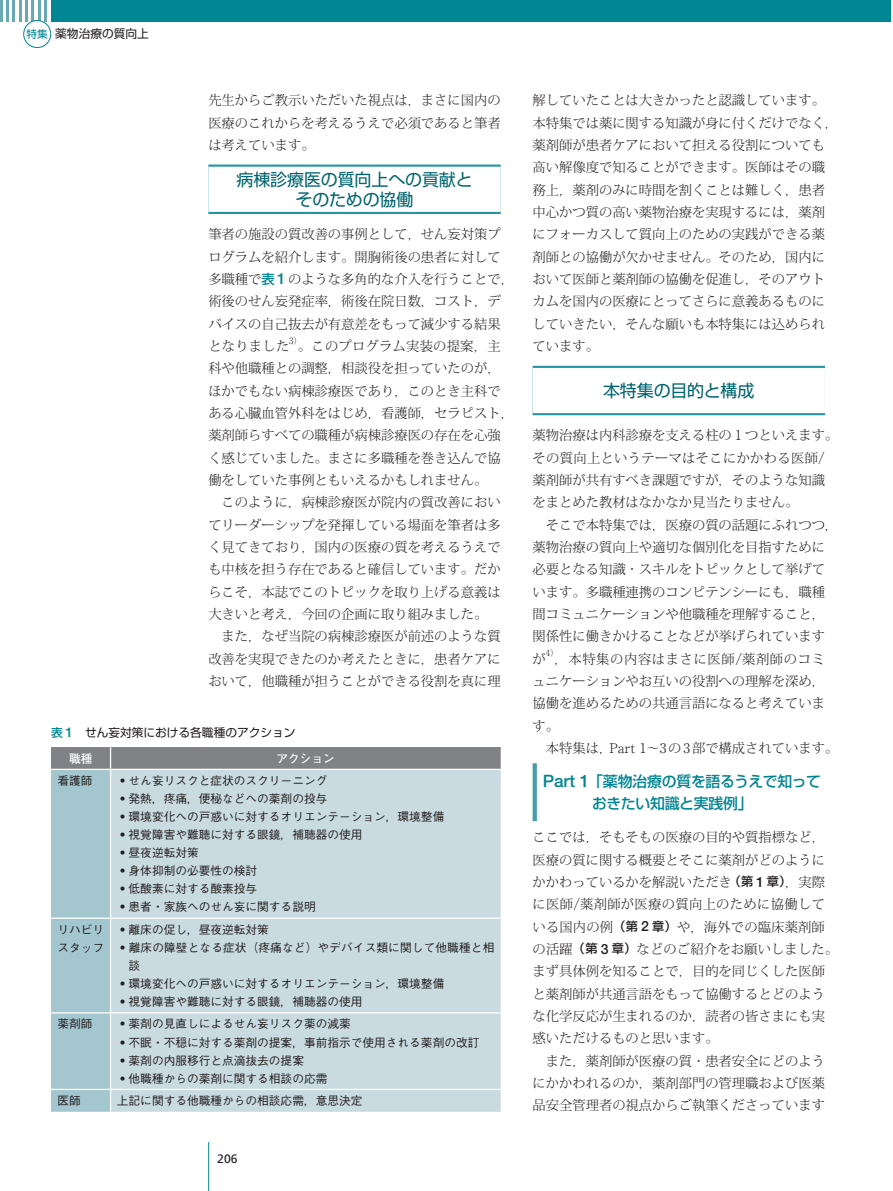
<style>
.page{position:relative;width:893px;height:1191px;background:#fff}
.page>*{position:absolute;margin:0;border:0;box-sizing:border-box;transform-origin:0 0}
.t1{font:16.95px/20.2px "Shin Go Pro";letter-spacing:-.01em;color:#00656f;text-align:center}
.t2{font:500 14.85px/22.4px "Shin Go Pro";letter-spacing:-.02em;color:#008592}
.t3{font:300 13.35px/22.4px "Koz Min Pro";color:#231f20}
.t4{font:12.15px "Frutiger";color:#231f20}
.t5{font:500 11.7px/18px "Gothic BBB Pro";color:#231f20}
.t6{font:11.7px "Shin Go Pro";color:#231f20}
.t7{font:700 11.7px "Futo Go B101 Pro";color:#fff}
.t8{font:300 8.7px "Ryumin Pro";color:#231f20}
.s1{font-size:10.65px;color:#008592}
.s2{font-family:"Ryumin Pro"}
.s3{font-family:"Shin Go Pro";font-weight:500;color:#008592}
.s4{font-family:"Helvetica Neue";font-weight:500;font-size:15.3px;color:#008592}
.s5{font-weight:500;color:#008592}
.s6{font-family:"Helvetica Neue";font-weight:500;font-size:13.5px;color:#008592}
.s7{font-family:"Shin Go Pro";font-weight:900}
.s8{font-family:"Hira Kaku Pro N W3";font-weight:400}
.s9{font-family:"Helvetica Neue";font-size:17.1px}
.s10{font-family:"Shin Go Pro";font-weight:500;font-size:12.15px}
.s11{font-family:"Helvetica Neue";font-weight:500;font-size:14.1px}
</style>
<div class="page">
<hr style="left:45px;top:0;width:2px;height:21px;background:#68a9b4">
<hr style="left:38px;top:0;width:2px;height:21px;background:#68a9b4">
<hr style="left:32px;top:0;width:2px;height:21px;background:#68a9b4">
<hr style="left:26px;top:0;width:2px;height:21px;background:#68a9b4">
<hr style="left:19px;top:0;width:2px;height:21px;background:#68a9b4">
<hr style="left:13px;top:0;width:2px;height:21px;background:#68a9b4">
<hr style="left:6px;top:0;width:3px;height:21px;background:#68a9b4">
<hr style="left:0;top:0;width:2px;height:21px;background:#68a9b4">
<div style="left:51px;top:0;width:840px;height:21px;background:#008592"></div>
<div style="left:23px;top:20px;width:28px;height:28px;border:1px solid #008592;border-radius:50%"></div>
<hr style="left:208px;top:1142px;width:1px;height:49px;background:#008592">
<div style="left:533px;top:366px;width:292px;height:49px;background:#38a0aa"></div>
<div style="left:533px;top:368px;width:292px;height:45px;background:#fff"></div>
<svg style="left:533px;top:763px;width:4px;height:58px"></svg>
<svg style="left:208px;top:164px;width:293px;height:50px"></svg>
<div style="left:208px;top:167px;width:293px;height:45px;background:#fff"></div>
<svg style="left:51px;top:747px;width:450px;height:364px;background:#c0d3d8"></svg>
<hr style="left:51px;top:917px;width:60px;height:2px;background:#fff">
<hr style="left:111px;top:917px;width:390px;height:2px;background:#fff">
<hr style="left:51px;top:1088px;width:60px;height:2px;background:#fff">
<hr style="left:111px;top:1088px;width:390px;height:2px;background:#fff">
<p class="t6" style="left:27px;top:24px;width:124px"><span class="s1">特集</span> 薬物治療の質向上</p>
<p class="t3" style="left:208px;top:89px;width:294px;text-align:justify">先生からご教示いただいた視点は<span class="s2">，</span>まさに国内の医療のこれからを考えるうえで必須であると筆者は考えています<span class="s2">。</span></p>
<p class="t1" style="left:236px;top:167px;width:238px">病棟診療医の質向上への貢献とそのための協働</p>
<p class="t3" style="left:208px;top:223px;width:307px">筆者の施設の質改善の事例として<span class="s2">，</span>せん妄対策プログラムを紹介します<span class="s2">。</span>開胸術後の患者に対して多職種で<span class="s3">表</span> <span class="s4">1</span> のような多角的な介入を行うことで<span class="s2">，</span>術後のせん妄発症率<span class="s2">，</span>術後在院日数<span class="s2">，</span>コスト<span class="s2">，</span>デバイスの自己抜去が有意差をもって減少する結果となりました</p>
<p class="t8" style="left:289px;top:334px;width:14px">3）</p>
<p class="t3" style="left:208px;top:334px;width:307px;text-indent:90px"><span class="s2">。</span>このプログラム実装の提案<span class="s2">，</span>主科や他職種との調整<span class="s2">，</span>相談役を担っていたのが<span class="s2">，</span>ほかでもない病棟診療医であり<span class="s2">，</span>このとき主科である心臓血管外科をはじめ<span class="s2">，</span>看護師<span class="s2">，</span>セラピスト<span class="s2">，</span>薬剤師らすべての職種が病棟診療医の存在を心強く感じていました<span class="s2">。</span>まさに多職種を巻き込んで協働をしていた事例ともいえるかもしれません<span class="s2">。</span></p>
<p class="t3" style="left:222px;top:491px;width:281px">このように<span class="s2">，</span>病棟診療医が院内の質改善におい</p>
<p class="t3" style="left:208px;top:513px;width:294px">てリーダーシップを発揮している場面を筆者は多</p>
<p class="t3" style="left:208px;top:535px;width:294px">く見てきており<span class="s2">，</span>国内の医療の質を考えるうえで</p>
<p class="t3" style="left:208px;top:558px;width:294px">も中核を担う存在であると確信しています<span class="s2">。</span>だか</p>
<p class="t3" style="left:208px;top:580px;width:294px">らこそ<span class="s2">，</span>本誌でこのトピックを取り上げる意義は</p>
<p class="t3" style="left:208px;top:602px;width:281px">大きいと考え<span class="s2">，</span>今回の企画に取り組みました<span class="s2">。</span></p>
<p class="t3" style="left:222px;top:624px;width:281px">また<span class="s2">，</span>なぜ当院の病棟診療医が前述のような質</p>
<p class="t3" style="left:208px;top:647px;width:294px">改善を実現できたのか考えたときに<span class="s2">，</span>患者ケアに</p>
<p class="t3" style="left:208px;top:669px;width:294px">おいて<span class="s2">，</span>他職種が担うことができる役割を真に理</p>
<p class="t6" style="left:51px;top:723px;width:246px"><span class="s5">表</span> <span class="s6">1</span> せん妄対策における各職種のアクション</p>
<p class="t7" style="left:69px;top:749px;width:25px">職種</p>
<p class="t7" style="left:276px;top:749px;width:60px">アクション</p>
<p class="t5" style="left:57px;top:770px;width:37px">看護師</p>
<p class="t5" style="left:117px;top:770px;width:329px"><span class="s7">・</span>せん妄リスクと症状のスクリーニング<br><span class="s7">・</span>発熱，疼痛，便秘などへの薬剤の投与<br><span class="s7">・</span>環境変化への戸惑いに対するオリエンテーション，環境整備<span class="s7">・</span>視覚障害や難聴に対する眼鏡，補聴器の使用<br><span class="s7">・</span>昼夜逆転対策<br><span class="s7">・</span>身体抑制の必要性の検討<br><span class="s7">・</span>低酸素に対する酸素投与<br><span class="s7">・</span>患者・家族へのせん妄に関する説明</p>
<p class="t5" style="left:57px;top:919px;width:48px">リハビリスタッフ</p>
<p class="t5" style="left:117px;top:919px;width:154px"><span class="s7">・</span>離床の促し，昼夜逆転対策</p>
<p class="t5" style="left:117px;top:937px;width:379px"><span class="s7">・</span>離床の障壁となる症状（疼痛など）やデバイス類に関して他職種と相</p>
<p class="t5" style="left:129px;top:955px;width:13px">談</p>
<p class="t5" style="left:117px;top:973px;width:329px"><span class="s7">・</span>環境変化への戸惑いに対するオリエンテーション，環境整備</p>
<p class="t5" style="left:117px;top:991px;width:247px"><span class="s7">・</span>視覚障害や難聴に対する眼鏡，補聴器の使用</p>
<p class="t5" style="left:57px;top:1013px;width:37px">薬剤師</p>
<p class="t5" style="left:117px;top:1013px;width:364px"><span class="s7">・</span>薬剤の見直しによるせん妄リスク薬の減薬<br><span class="s7">・</span>不眠・不穏に対する薬剤の提案，事前指示で使用される薬剤の改訂<span class="s7">・</span>薬剤の内服移行と点滴抜去の提案<br><span class="s7">・</span>他職種からの薬剤に関する相談の応需</p>
<p class="t5" style="left:57px;top:1090px;width:25px">医師</p>
<p class="t5" style="left:117px;top:1090px;width:247px">上記に関する他職種からの相談応需，意思決定</p>
<p class="t4" style="left:217px;top:1151px;width:22px">206</p>
<p class="t3" style="left:533px;top:89px;width:307px">解していたことは大きかったと認識しています<span class="s2">。</span>本特集では薬に関する知識が身に付くだけでなく<span class="s2">，</span>薬剤師が患者ケアにおいて担える役割についても高い解像度で知ることができます<span class="s2">。</span>医師はその職務上<span class="s2">，</span>薬剤のみに時間を割くことは難しく<span class="s2">，</span>患者中心かつ質の高い薬物治療を実現するには<span class="s2">，</span>薬剤にフォーカスして質向上のための実践ができる薬剤師との協働が欠かせません<span class="s2">。</span>そのため<span class="s2">，</span>国内において医師と薬剤師の協働を促進し<span class="s2">，</span>そのアウトカムを国内の医療にとってさらに意義あるものにしていきたい<span class="s2">，</span>そんな願いも本特集には込められています<span class="s2">。</span></p>
<p class="t1" style="left:603px;top:378px;width:153px">本特集の目的と構成</p>
<p class="t3" style="left:533px;top:424px;width:307px">薬物治療は内科診療を支える柱の <span class="s2">1</span> つといえます<span class="s2">。</span>その質向上というテーマはそこにかかわる医師<span class="s8">／</span>薬剤師が共有すべき課題ですが<span class="s2">，</span>そのような知識をまとめた教材はなかなか見当たりません<span class="s2">。</span></p>
<p class="t3" style="left:533px;top:513px;width:307px;text-indent:13px">そこで本特集では<span class="s2">，</span>医療の質の話題にふれつつ<span class="s2">，</span>薬物治療の質向上や適切な個別化を目指すために必要となる知識<span class="s2">・</span>スキルをトピックとして挙げています<span class="s2">。</span>多職種連携のコンピテンシーにも<span class="s2">，</span>職種間コミュニケーションや他職種を理解すること<span class="s2">，</span>関係性に働きかけることなどが挙げられていますが</p>
<p class="t8" style="left:546px;top:646px;width:14px">4）</p>
<p class="t3" style="left:533px;top:647px;width:294px;text-align:justify;text-indent:22px"><span class="s2">，</span>本特集の内容はまさに医師<span class="s8">／</span>薬剤師のコミュニケーションやお互いの役割への理解を深め<span class="s2">，</span>協働を進めるための共通言語になると考えています<span class="s2">。</span></p>
<p class="t3" style="left:546px;top:736px;width:294px">本特集は<span class="s2">，Part 1～3</span>の<span class="s2">3</span>部で構成されています<span class="s2">。</span></p>
<p class="t2" style="left:592px;top:768px;width:230px;text-indent:-49px"><span class="s9">Part 1</span>「薬物治療の質を語るうえで知っておきたい知識と実践例」</p>
<p class="t3" style="left:533px;top:825px;width:307px">ここでは<span class="s2">，</span>そもそもの医療の目的や質指標など<span class="s2">，</span>医療の質に関する概要とそこに薬剤がどのようにかかわっているかを解説いただき<span class="s10">（第</span> <span class="s11">1</span> <span class="s10">章）</span><span class="s2">，</span>実際に医師<span class="s8">／</span>薬剤師が医療の質向上のために協働している国内の例<span class="s10">（第</span> <span class="s11">2</span> <span class="s10">章）</span>や<span class="s2">，</span>海外での臨床薬剤師の活躍<span class="s10">（第</span> <span class="s11">3</span> <span class="s10">章）</span>などのご紹介をお願いしました<span class="s2">。</span>まず具体例を知ることで<span class="s2">，</span>目的を同じくした医師と薬剤師が共通言語をもって協働するとどのような化学反応が生まれるのか<span class="s2">，</span>読者の皆さまにも実感いただけるものと思います<span class="s2">。</span></p>
<p class="t3" style="left:533px;top:1049px;width:294px;text-align:justify;text-indent:13px">また<span class="s2">，</span>薬剤師が医療の質<span class="s2">・</span>患者安全にどのようにかかわれるのか<span class="s2">，</span>薬剤部門の管理職および医薬品安全管理者の視点からご執筆くださっています</p>
</div>
